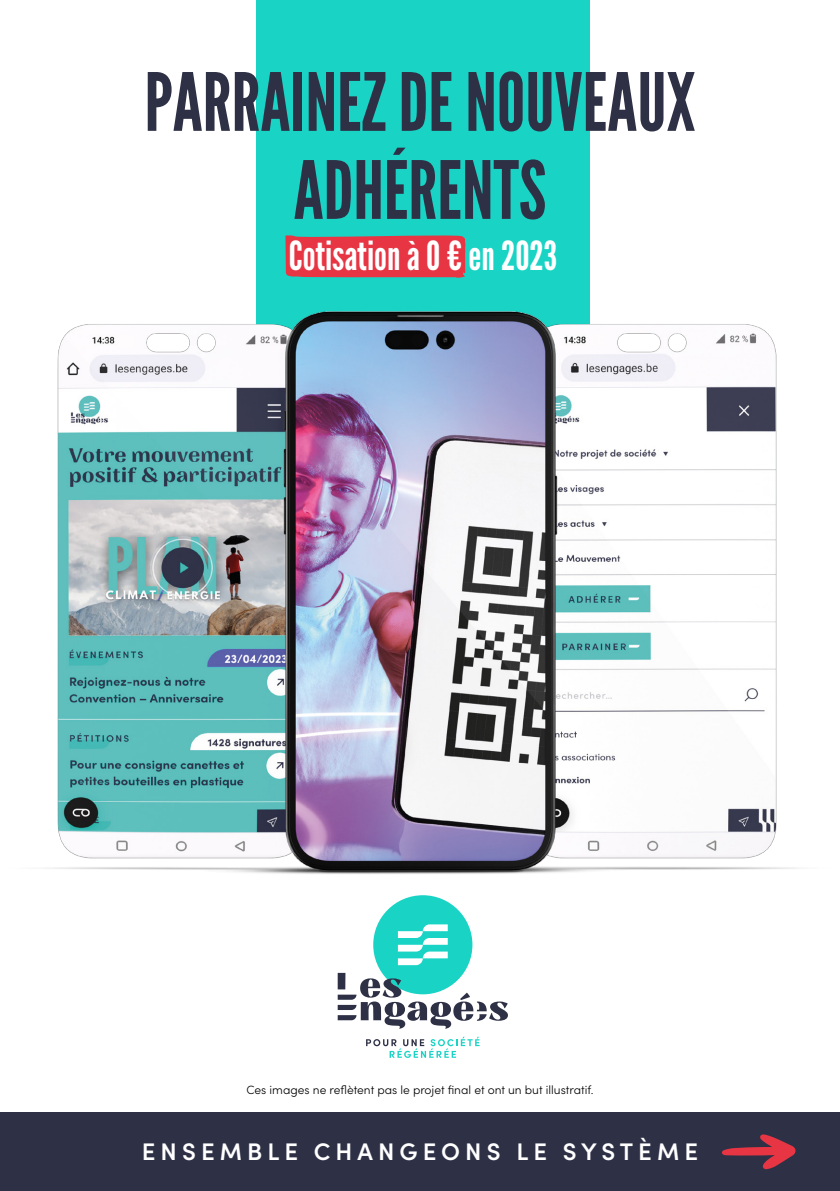
<style>
.page{position:relative;width:840px;height:1191px;background:#fff}
.page>*{position:absolute;margin:0;border:0;box-sizing:border-box;transform-origin:0 0}
.t1{font:80px/88px "League Gothic";color:#2e3146;text-align:center}
.t2{font:40px "League Gothic";color:#fff}
.t3{font:600 24px "Sofia Pro";letter-spacing:.21em;color:#fff}
.t4{font:300 12px "Sofia Pro";color:#000}
</style>
<div class="page">
<div style="left:256px;top:0;width:333px;height:393px;background:#19d3c5"></div>
<img style="left:48px;top:312px;width:749px;height:562px">
<div style="left:373px;top:895px;width:99px;height:99px;background:#19d3c5;border-radius:50%"></div>
<svg style="left:397px;top:924px;width:50px;height:41px"></svg>
<div style="left:337px;top:973px;width:8px;height:16px;background:#2e3146"></div>
<svg style="left:337px;top:978px;width:170px;height:50px"></svg>
<svg style="left:366px;top:1036px;width:113px;height:22px"></svg>
<div style="left:285px;top:235px;width:180px;height:43px;background:#e73544"></div>
<div style="left:0;top:1112px;width:839px;height:79px;background:#2e3146"></div>
<svg style="left:722px;top:1134px;width:73px;height:35px"></svg>
<p class="t1" style="left:144px;top:59px;width:552px">PARRAINEZ DE NOUVEAUX<br>ADHÉRENTS</p>
<p class="t2" style="left:289px;top:232px;width:270px">Cotisation à 0 € en 2023</p>
<p class="t4" style="left:246px;top:1081px;width:348px">Ces images ne reflètent pas le projet final et ont un but illustratif.</p>
<p class="t3" style="left:142px;top:1134px;width:557px">ENSEMBLE CHANGEONS LE SYSTÈME</p>
</div>
